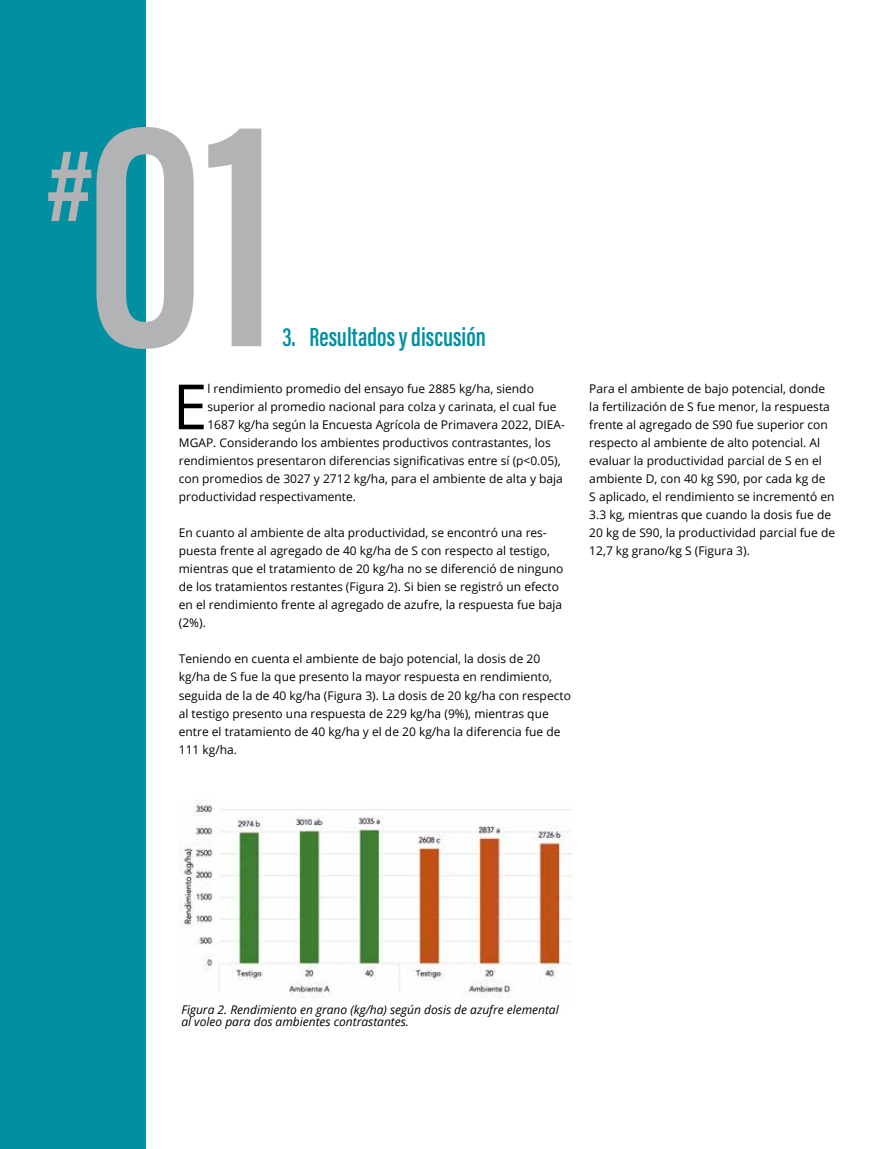
<style>
.page{position:relative;width:893px;height:1149px;background:#fff}
.page>*{position:absolute;margin:0;border:0;box-sizing:border-box;transform-origin:0 0}
.t1{font:333px "Acumin Variable Concept";color:#b1b3b4}
.t2{font:105px "Acumin Variable Concept";color:#b3b3b6}
.t3{font:62.4px "Open Sans";color:#000}
.t4{font:27px "Acumin Variable Concept";color:#0090a2}
.t5{font:12px/18px "Open Sans";color:#000}
.t6{font:italic 12px/12px "Open Sans";color:#000}
</style>
<div class="page">
<img style="left:179px;top:801px;width:392px;height:197px">
<div style="left:0;top:0;width:145px;height:1148px;background:#0090a2"></div>
<h1 class="t1" style="left:86px;top:1px;width:195px">01</h1>
<h2 class="t2" style="left:46px;top:112px;width:49px">#</h2>
<h3 class="t4" style="left:282px;top:317px;width:205px">3. Resultados y discusión</h3>
<h3 class="t3" style="left:173px;top:364px;width:36px">E</h3>
<p class="t5" style="left:207px;top:379px;width:328px">l rendimiento promedio del ensayo fue 2885 kg/ha, siendo</p>
<p class="t5" style="left:207px;top:397px;width:351px">superior al promedio nacional para colza y carinata, el cual fue</p>
<p class="t5" style="left:207px;top:415px;width:359px">1687 kg/ha según la Encuesta Agrícola de Primavera 2022, DIEA-</p>
<p class="t5" style="left:179px;top:433px;width:373px">MGAP. Considerando los ambientes productivos contrastantes, los</p>
<p class="t5" style="left:179px;top:451px;width:383px">rendimientos presentaron diferencias significativas entre sí (p&lt;0.05),</p>
<p class="t5" style="left:179px;top:469px;width:386px">con promedios de 3027 y 2712 kg/ha, para el ambiente de alta y baja</p>
<p class="t5" style="left:179px;top:487px;width:179px">productividad respectivamente.</p>
<p class="t5" style="left:179px;top:523px;width:386px">En cuanto al ambiente de alta productividad, se encontró una res&shy;puesta frente al agregado de 40 kg/ha de S con respecto al testigo, mientras que el tratamiento de 20 kg/ha no se diferenció de ninguno de los tratamientos restantes (Figura 2). Si bien se registró un efecto en el rendimiento frente al agregado de azufre, la respuesta fue baja (2%).</p>
<p class="t5" style="left:179px;top:649px;width:394px">Teniendo en cuenta el ambiente de bajo potencial, la dosis de 20 kg/ha de S fue la que presento la mayor respuesta en rendimiento, seguida de la de 40 kg/ha (Figura 3). La dosis de 20 kg/ha con respecto al testigo presento una respuesta de 229 kg/ha (9%), mientras que entre el tratamiento de 40 kg/ha y el de 20 kg/ha la diferencia fue de 111 kg/ha.</p>
<p class="t5" style="left:589px;top:379px;width:247px">Para el ambiente de bajo potencial, donde la fertilización de S fue menor, la respuesta frente al agregado de S90 fue superior con respecto al ambiente de alto potencial. Al evaluar la productividad parcial de S en el ambiente D, con 40 kg S90, por cada kg de<br>S aplicado, el rendimiento se incrementó en 3.3 kg, mientras que cuando la dosis fue de 20 kg de S90, la productividad parcial fue de 12,7 kg grano/kg S (Figura 3).</p>
<p class="t6" style="left:181px;top:1003px;width:379px">Figura 2. Rendimiento en grano (kg/ha) según dosis de azufre elemental al voleo para dos ambientes contrastantes.</p>
</div>
